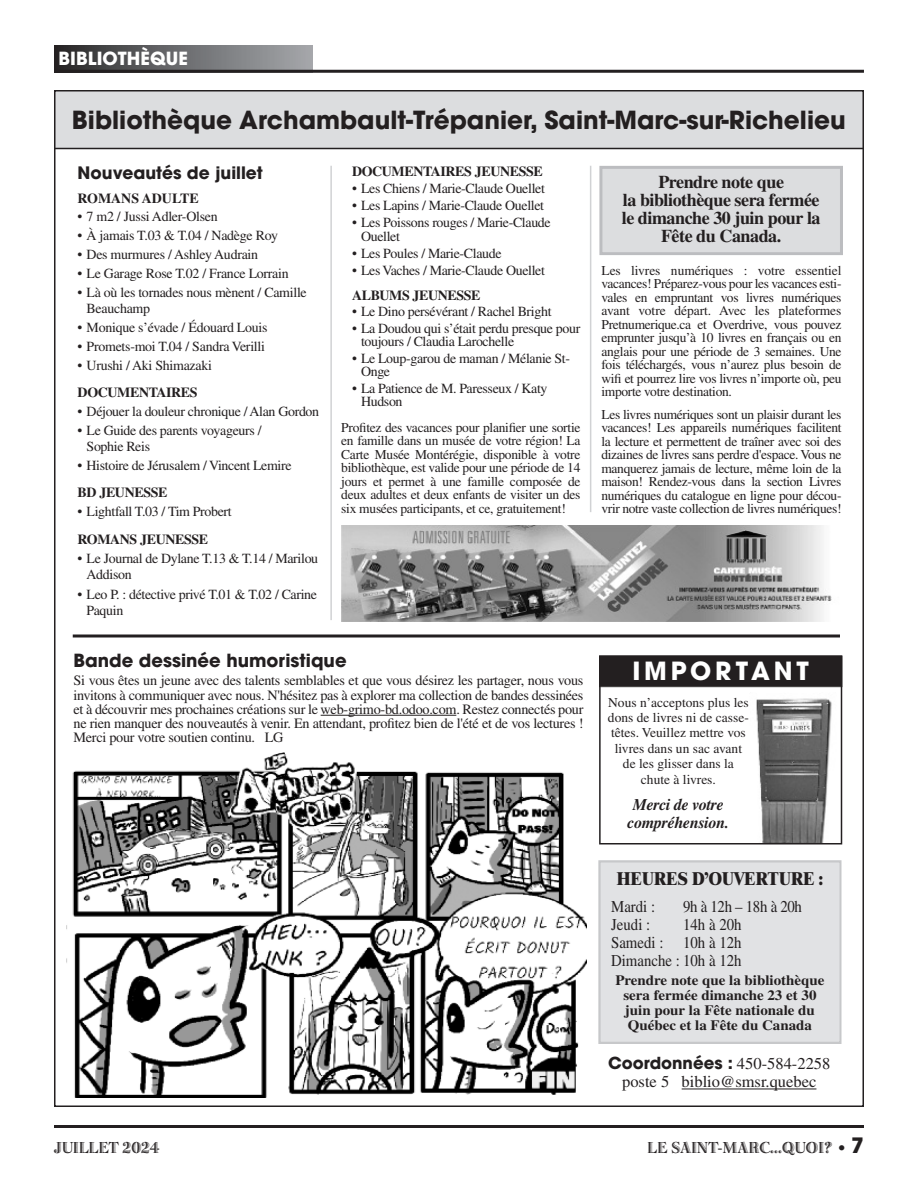
<style>
.page{position:relative;width:918px;height:1188px;background:#fff}
.page>*{position:absolute;margin:0;border:0;box-sizing:border-box;transform-origin:0 0}
.t1{font:700 24.9px "Avant Garde";letter-spacing:.15em;color:#fff}
.t2{font:700 24.75px "Avant Garde";color:#231f20}
.t3{font:700 18px/18px "Times";letter-spacing:-.025em;color:#231f20;text-align:center}
.t4{font:700 18px "Avant Garde";color:#231f20}
.t5{font:800 18px "Times";color:#231f20;scale:.9 1}
.t6{font:700 18px "Avant Garde";letter-spacing:.005em;color:#fff}
.t7{font:700 17.1px "Avant Garde";color:#231f20}
.t8{font:16.5px/18px "Times";color:#231f20;text-align:justify;scale:.9 1}
.t9{font:16.5px "Bertie Plain";color:#231f20}
.t10{font:700 16.5px "Avant Garde";color:#231f20}
.t11{font:16.5px "Times";color:#231f20}
.t12{font:16.5px "Times";letter-spacing:-.02em;color:#231f20;scale:.9 1}
.t13{font:italic 700 16.35px/18.1px "Times";letter-spacing:-.015em;color:#231f20;text-align:center}
.t14{font:14.25px/14.2px "Times";letter-spacing:-.02em;color:#231f20;text-align:justify}
.t15{font:700 14.25px/15px "Times";color:#231f20;text-align:center;scale:1.05 1}
.t16{font:13.95px/13.5px "Times";letter-spacing:-.025em;color:#231f20}
.t17{font:700 13.95px "Times";letter-spacing:-.025em;color:#231f20}
.t18{font:700 13.95px "Times";color:#231f20}
.t19{font:13.5px/13.5px "Times";letter-spacing:-.02em;color:#231f20;text-align:justify}
.t20{font:13.5px/15.6px "Times";color:#231f20;text-align:center}
.s1{font-family:"Times";font-weight:400}
.s2{font-family:"Frutiger";font-weight:900;font-style:italic;font-size:15px}
.s3{font-family:"Avant Garde";font-weight:700;font-size:21px}
</style>
<div class="page">
<hr style="left:54px;top:1125px;width:810px;height:3px;background:#231f20">
<div style="left:54px;top:92px;width:810px;height:56px;background:#dcdddf"></div>
<hr style="left:54px;top:148px;width:810px;height:1px;background:#231f20">
<div style="left:602px;top:169px;width:238px;height:83px;background:#dcdddf"></div>
<div style="left:599px;top:166px;width:244px;height:89px;border:3px solid #bcbdc0"></div>
<hr style="left:330px;top:166px;width:2px;height:454px;background:#d1d2d4">
<hr style="left:590px;top:166px;width:1px;height:346px;background:#d1d2d4">
<svg style="left:54px;top:45px;width:258px;height:25px;background:#68696b"></svg>
<hr style="left:54px;top:70px;width:810px;height:3px;background:#231f20">
<img style="left:756px;top:698px;width:76px;height:143px">
<div style="left:599px;top:655px;width:243px;height:189px;border:2px solid #231f20"></div>
<div style="left:600px;top:656px;width:242px;height:30px;background:#231f20"></div>
<div style="left:599px;top:656px;width:243px;height:31px;border:1px solid #231f20"></div>
<div style="left:601px;top:862px;width:238px;height:180px;background:#e1e2e4"></div>
<div style="left:598px;top:860px;width:244px;height:184px;border:2px solid #c7c8ca"></div>
<hr style="left:682px;top:1089px;width:134px;height:1px;background:#231f20">
<img style="left:72px;top:752px;width:514px;height:346px">
<hr style="left:321px;top:715px;width:135px;height:1px;background:#231f20">
<svg style="left:73px;top:634px;width:767px;height:4px;background:#595657"></svg>
<img style="left:341px;top:525px;width:491px;height:97px">
<h3 class="t6" style="left:59px;top:52px;width:131px">BIBLIOTHÈQUE</h3>
<h2 class="t2" style="left:72px;top:111px;width:775px">Bibliothèque Archambault-Trépanier, Saint-Marc-sur-Richelieu</h2>
<p class="t7" style="left:78px;top:166px;width:187px">Nouveautés de juillet</p>
<p class="t18" style="left:78px;top:193px;width:123px">ROMANS ADULTE</p>
<p class="t16" style="left:78px;top:211px;width:142px">• 7 m2 / Jussi Adler-Olsen</p>
<p class="t16" style="left:78px;top:230px;width:202px">• À jamais T.03 &amp; T.04 / Nadège Roy</p>
<p class="t16" style="left:78px;top:249px;width:182px">• Des murmures / Ashley Audrain</p>
<p class="t16" style="left:78px;top:268px;width:213px">• Le Garage Rose T.02 / France Lorrain</p>
<p class="t16" style="left:87px;top:286px;width:222px;line-height:15.9px;text-indent:-9px">• Là où les tornades nous mènent / Camille<br>Beauchamp</p>
<p class="t16" style="left:78px;top:322px;width:191px">• Monique s’évade / Édouard Louis</p>
<p class="t16" style="left:78px;top:341px;width:189px">• Promets-moi T.04 / Sandra Verilli</p>
<p class="t16" style="left:78px;top:360px;width:136px">• Urushi / Aki Shimazaki</p>
<p class="t17" style="left:78px;top:387px;width:121px">DOCUMENTAIRES</p>
<p class="t16" style="left:78px;top:406px;width:243px">• Déjouer la douleur chronique / Alan Gordon</p>
<p class="t16" style="left:87px;top:424px;width:176px;line-height:15.9px;text-indent:-9px">• Le Guide des parents voyageurs /<br>Sophie Reis</p>
<p class="t16" style="left:78px;top:460px;width:215px">• Histoire de Jérusalem / Vincent Lemire</p>
<p class="t17" style="left:78px;top:487px;width:91px">BD JEUNESSE</p>
<p class="t16" style="left:78px;top:506px;width:156px">• Lightfall T.03 / Tim Probert</p>
<p class="t17" style="left:78px;top:534px;width:132px">ROMANS JEUNESSE</p>
<p class="t16" style="left:87px;top:552px;width:233px;line-height:16.4px;text-indent:-9px">• Le Journal de Dylane T.13 &amp; T.14 / Marilou<br>Addison</p>
<p class="t16" style="left:87px;top:587px;width:232px;line-height:16.4px;text-indent:-9px">• Leo P. : détective privé T.01 &amp; T.02 / Carine<br>Paquin</p>
<p class="t17" style="left:352px;top:167px;width:192px">DOCUMENTAIRES JEUNESSE</p>
<p class="t16" style="left:352px;top:183px;width:194px">• Les Chiens / Marie-Claude Ouellet</p>
<p class="t16" style="left:352px;top:200px;width:194px">• Les Lapins / Marie-Claude Ouellet</p>
<p class="t16" style="left:361px;top:217px;width:191px;line-height:14px;text-indent:-9px">• Les Poissons rouges / Marie-Claude<br>Ouellet</p>
<p class="t16" style="left:352px;top:248px;width:151px">• Les Poules / Marie-Claude</p>
<p class="t16" style="left:352px;top:265px;width:194px">• Les Vaches / Marie-Claude Ouellet</p>
<p class="t17" style="left:352px;top:290px;width:130px">ALBUMS JEUNESSE</p>
<p class="t16" style="left:352px;top:306px;width:201px">• Le Dino persévérant / Rachel Bright</p>
<p class="t16" style="left:361px;top:323px;width:221px;text-indent:-9px">• La Doudou qui s’était perdu presque pour toujours / Claudia Larochelle</p>
<p class="t16" style="left:361px;top:353px;width:211px;text-indent:-9px">• Le Loup-garou de maman / Mélanie St-<br>Onge</p>
<p class="t16" style="left:361px;top:383px;width:188px;text-indent:-9px">• La Patience de M. Paresseux / Katy<br>Hudson</p>
<h3 class="t3" style="left:622px;top:175px;width:200px">Prendre note que<br>la bibliothèque sera fermée le dimanche 30 juin pour la<br>Fête du Canada.</h3>
<p class="t19" style="left:601px;top:265px;width:242px">Les livres numériques : votre essentiel vacances! Préparez-vous pour les vacances esti&shy;vales en empruntant vos livres numériques avant votre départ. Avec les plateformes Pretnumerique.ca et Overdrive, vous pouvez emprunter jusqu’à 10 livres en français ou en anglais pour une période de 3 semaines. Une fois téléchargés, vous n’aurez plus besoin de wifi et pourrez lire vos livres n’importe où, peu importe votre destination.</p>
<p class="t19" style="left:602px;top:409px;width:242px">Les livres numériques sont un plaisir durant les vacances! Les appareils numériques facilitent la lecture et permettent de traîner avec soi des dizaines de livres sans perdre d'espace. Vous ne manquerez jamais de lecture, même loin de la maison! Rendez-vous dans la section Livres numériques du catalogue en ligne pour décou&shy;vrir notre vaste collection de livres numériques!</p>
<p class="t19" style="left:341px;top:422px;width:241px">Profitez des vacances pour planifier une sortie en famille dans un musée de votre région! La Carte Musée Montérégie, disponible à votre bibliothèque, est valide pour une période de 14 jours et permet à une famille composée de deux adultes et deux enfants de visiter un des six musées participants, et ce, gratuitement!</p>
<h3 class="t4" style="left:73px;top:653px;width:275px">Bande dessinée humoristique</h3>
<p class="t14" style="left:73px;top:675px;width:512px">Si vous êtes un jeune avec des talents semblables et que vous désirez les partager, nous vous invitons à communiquer avec nous. N'hésitez pas à explorer ma collection de bandes dessinées et à découvrir mes prochaines créations sur le web-grimo-bd.odoo.com. Restez connectés pour ne rien manquer des nouveautés à venir. En attendant, profitez bien de l'été et de vos lectures !<br>Merci pour votre soutien continu. LG</p>
<h1 class="t1" style="left:633px;top:661px;width:178px">IMPORTANT</h1>
<p class="t20" style="left:608px;top:696px;width:142px">Nous n’acceptons plus les dons de livres ni de casse&shy;têtes. Veuillez mettre vos livres dans un sac avant de les glisser dans la chute à livres.</p>
<p class="t13" style="left:628px;top:797px;width:103px">Merci de votre compréhension.</p>
<h3 class="t5" style="left:617px;top:872px;width:231px">HEURES D’OUVERTURE :</h3>
<p class="t8" style="left:611px;top:899px;width:51px">Mardi :</p>
<p class="t12" style="left:683px;top:900px;width:134px">9h à 12h – 18h à 20h</p>
<p class="t8" style="left:611px;top:917px;width:45px">Jeudi :</p>
<p class="t8" style="left:611px;top:917px;width:147px;text-indent:72px">14h à 20h Samedi : 10h à 12h Dimanche : 10h à 12h</p>
<p class="t15" style="left:615px;top:974px;width:200px">Prendre note que la bibliothèque sera fermée dimanche 23 et 30 juin pour la Fête nationale du<br>Québec et la Fête du Canada</p>
<p class="t10" style="left:608px;top:1057px;width:224px">Coordonnées : <span class="s1">450-584-2258</span></p>
<p class="t11" style="left:622px;top:1076px;width:196px">poste 5 biblio@smsr.quebec</p>
<p class="t9" style="left:54px;top:1142px;width:107px">JUILLET 2024</p>
<p class="t9" style="left:648px;top:1142px;width:218px">LE SAINT-MARC...QUOI? <span class="s2">•</span> <span class="s3">7</span></p>
</div>
